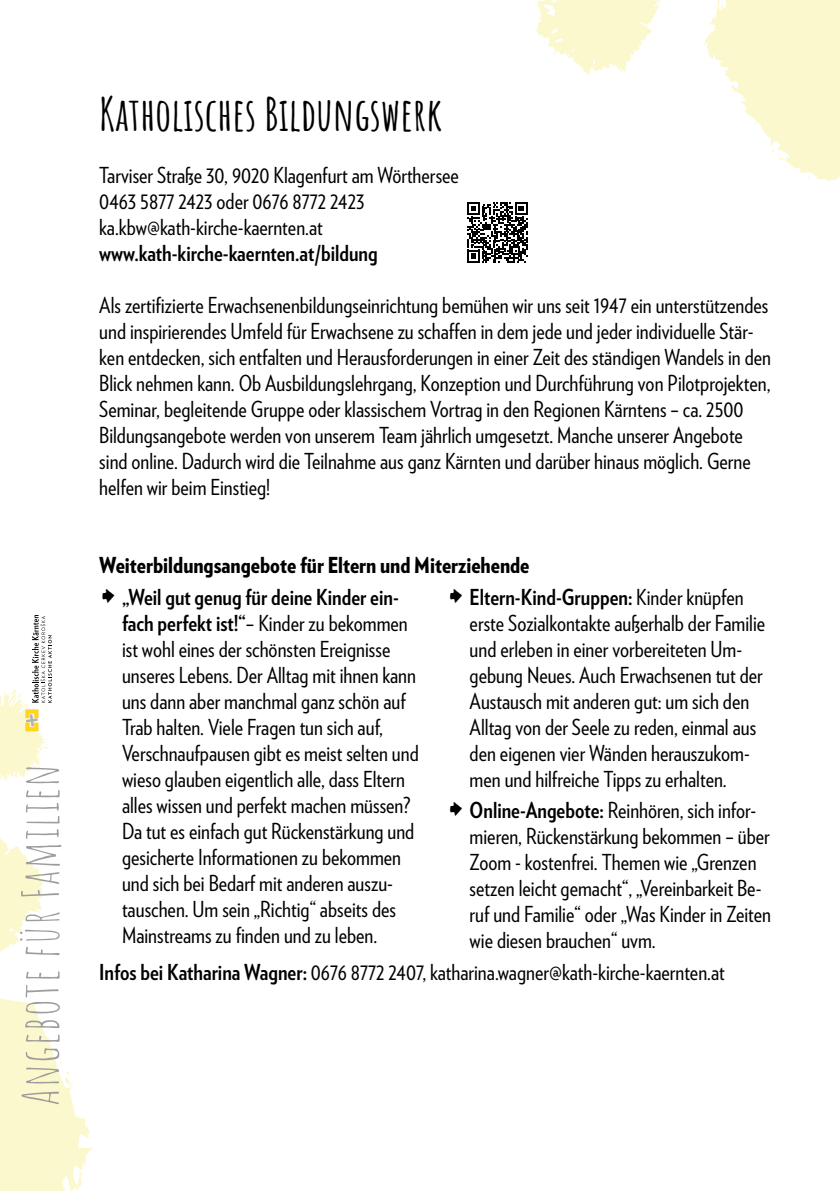
<style>
.page{position:relative;width:840px;height:1191px;background:#fff}
.page>*{position:absolute;margin:0;border:0;box-sizing:border-box;transform-origin:0 0}
.t1{font:50px "Amatic SC";letter-spacing:.02em;color:#9d9d9c}
.t2{font:700 45px "Amatic SC";color:#000}
.t3{font:22px/26px "Verlag Condensed";color:#000}
.t4{font:900 22px/31.6px "Verlag Condensed";color:#000}
.t5{font:700 22px "Verlag Condensed";color:#000}
.s1{font-family:"Lullabies Extras";font-weight:400;font-size:28px}
.s2{font-weight:700}
.s3{font-family:"Lullabies Extras";font-size:28px}
</style>
<div class="page">
<svg style="left:704px;top:0;width:135px;height:181px"></svg>
<svg style="left:536px;top:0;width:124px;height:76px"></svg>
<svg style="left:0;top:838px;width:93px;height:353px"></svg>
<svg style="left:0;top:615px;width:52px;height:166px"></svg>
<svg style="left:467px;top:202px;width:60px;height:60px"></svg>
<h1 class="t1" style="left:4px;top:1106px;width:343px;rotate:-90deg">Angebote für Familien</h1>
<h2 class="t2" style="left:99px;top:80px;width:344px">Katholisches Bildungswerk</h2>
<p class="t3" style="left:99px;top:161px;width:361px">Tarviser Straße 30, 9020 Klagenfurt am Wörthersee<br>0463 5877 2423 oder 0676 8772 2423 ka.kbw@kath-kirche-kaernten.at</p>
<p class="t5" style="left:99px;top:237px;width:280px">www.kath-kirche-kaernten.at/bildung</p>
<p class="t3" style="left:99px;top:291px;width:672px">Als zertifizierte Erwachsenenbildungseinrichtung bemühen wir uns seit 1947 ein unterstützendes und inspirierendes Umfeld für Erwachsene zu schaffen in dem jede und jeder individuelle Stär&shy;ken entdecken, sich entfalten und Herausforderungen in einer Zeit des ständigen Wandels in den Blick nehmen kann. Ob Ausbildungslehrgang, Konzeption und Durchführung von Pilotprojekten, Seminar, begleitende Gruppe oder klassischem Vortrag in den Regionen Kärntens – ca. 2500<br>Bildungsangebote werden von unserem Team jährlich umgesetzt. Manche unserer Angebote sind online. Dadurch wird die Teilnahme aus ganz Kärnten und darüber hinaus möglich. Gerne helfen wir beim Einstieg!</p>
<p class="t4" style="left:99px;top:548px;width:431px">Weiterbildungsangebote für Eltern und Miterziehende <span class="s1">z</span> <span class="s2">„Weil gut genug für deine Kinder ein-</span></p>
<p class="t3" style="left:122px;top:609px;width:298px"><span class="s2">fach perfekt ist!“</span>– Kinder zu bekommen ist wohl eines der schönsten Ereignisse unseres Lebens. Der Alltag mit ihnen kann uns dann aber manchmal ganz schön auf Trab halten. Viele Fragen tun sich auf, Verschnaufpausen gibt es meist selten und wieso glauben eigentlich alle, dass Eltern alles wissen und perfekt machen müssen?<br>Da tut es einfach gut Rückenstärkung und gesicherte Informationen zu bekommen und sich bei Bedarf mit anderen auszu&shy;tauschen. Um sein „Richtig“ abseits des Mainstreams zu finden und zu leben.</p>
<p class="t3" style="left:469px;top:583px;width:297px;text-indent:-23px"><span class="s3">z</span> <span class="s2">Eltern-Kind-Gruppen:</span> Kinder knüpfen erste Sozialkontakte außerhalb der Familie und erleben in einer vorbereiteten Um&shy;gebung Neues. Auch Erwachsenen tut der Austausch mit anderen gut: um sich den Alltag von der Seele zu reden, einmal aus den eigenen vier Wänden herauszukom&shy;men und hilfreiche Tipps zu erhalten.</p>
<p class="t3" style="left:469px;top:796px;width:303px;text-indent:-23px"><span class="s3">z</span> <span class="s2">Online-Angebote:</span> Reinhören, sich infor&shy;mieren, Rückenstärkung bekommen – über Zoom - kostenfrei. Themen wie „Grenzen setzen leicht gemacht“, „Vereinbarkeit Be&shy;ruf und Familie“ oder „Was Kinder in Zeiten wie diesen brauchen“ uvm.</p>
<p class="t3" style="left:99px;top:958px;width:626px"><span class="s2">Infos bei Katharina Wagner:</span> 0676 8772 2407, katharina.wagner@kath-kirche-kaernten.at</p>
</div>
